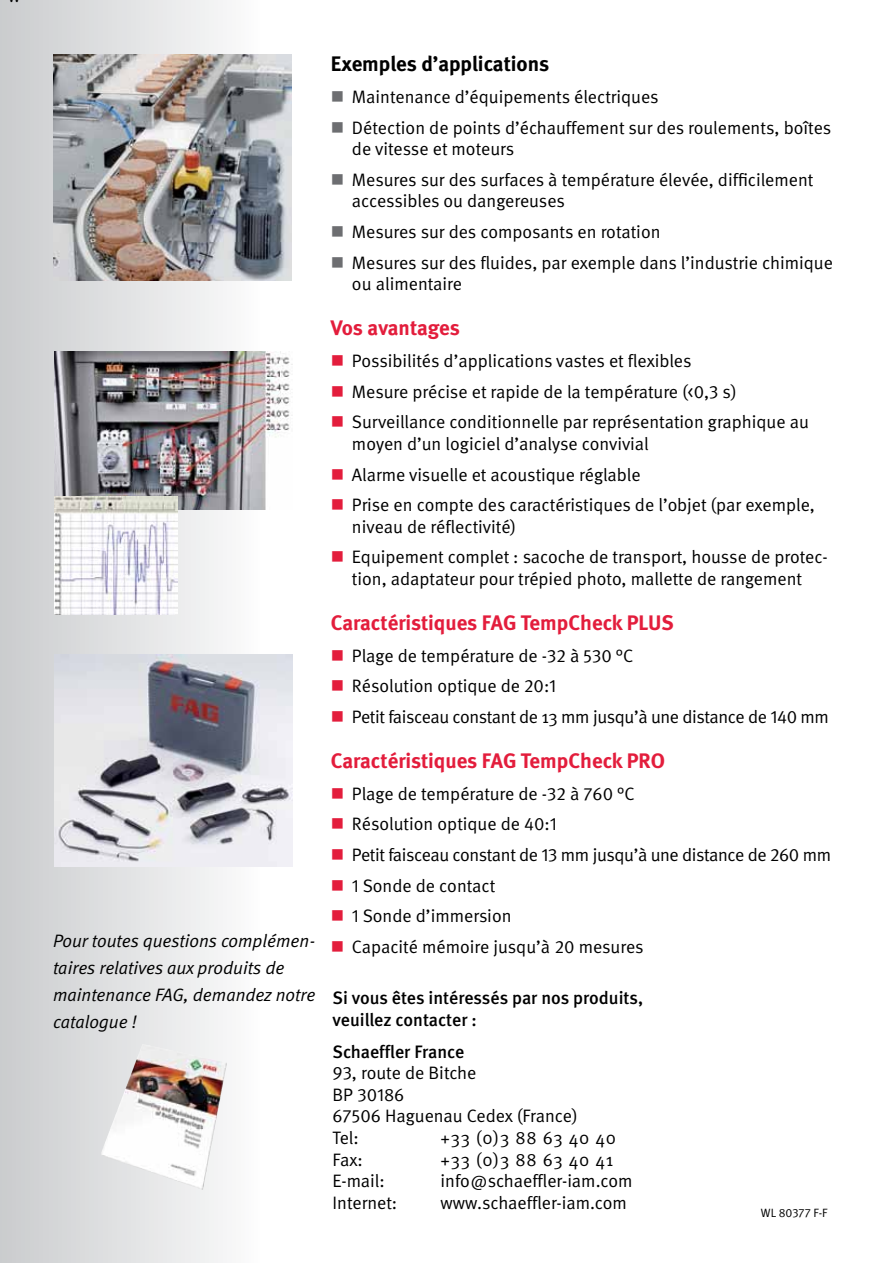
<style>
.page{position:relative;width:893px;height:1263px;background:#fff}
.page>*{position:absolute;margin:0;border:0;box-sizing:border-box;transform-origin:0 0}
.t1{font:700 21px "Meta";color:#e31d3c}
.t2{font:700 21px "Meta";color:#000}
.t3{font:18px/30.6px "Meta Normal";color:#000}
.t4{font:18px/30.6px "Meta Normal";letter-spacing:-.02em;color:#000}
.t5{font:italic 18px/27px "Meta Normal";color:#000}
.t6{font:500 18px/21.6px "Meta";color:#000}
.t7{font:18px "Meta Normal Caps Expert";color:#000}
.t8{font:12px "Meta Normal";color:#000}
.s1{font-family:"Meta Normal Caps Expert"}
.s2{font-family:"Meta Normal"}
</style>
<div class="page">
<svg style="left:0;top:0;width:293px;height:1263px"></svg>
<img style="left:54px;top:351px;width:238px;height:158px">
<img style="left:53px;top:54px;width:239px;height:227px">
<img style="left:54px;top:654px;width:238px;height:213px">
<img style="left:54px;top:497px;width:123px;height:117px">
<img style="left:101px;top:1046px;width:41px;height:121px">
<p class="t5" style="left:53px;top:927px;width:264px">Pour toutes questions complémen&shy;taires relatives aux produits de maintenance FAG, demandez notre catalogue !</p>
<p class="t2" style="left:331px;top:50px;width:220px">Exemples d’applications</p>
<p class="t3" style="left:352px;top:81px;width:481px">Maintenance d’équipements électriques<br>Détection de points d’échauffement sur des roulements, boîtes</p>
<p class="t3" style="left:352px;top:133px;width:463px">de vitesse et moteurs<br>Mesures sur des surfaces à température élevée, difficilement</p>
<p class="t3" style="left:352px;top:186px;width:482px">accessibles ou dangereuses<br>Mesures sur des composants en rotation<br>Mesures sur des fluides, par exemple dans l’industrie chimique</p>
<p class="t3" style="left:352px;top:268px;width:112px">ou alimentaire</p>
<p class="t1" style="left:331px;top:314px;width:130px">Vos avantages</p>
<p class="t3" style="left:352px;top:345px;width:458px">Possibilités d’applications vastes et flexibles<br>Mesure précise et rapide de la température (&lt;<span class="s1">0</span>,<span class="s1">3</span> s)<br>Surveillance conditionnelle par représentation graphique au</p>
<p class="t3" style="left:352px;top:428px;width:464px">moyen d’un logiciel d’analyse convivial<br>Alarme visuelle et acoustique réglable<br>Prise en compte des caractéristiques de l’objet (par exemple,</p>
<p class="t3" style="left:352px;top:511px;width:477px">niveau de réflectivité)<br>Equipement complet : sacoche de transport, housse de protec-</p>
<p class="t3" style="left:352px;top:563px;width:452px">tion, adaptateur pour trépied photo, mallette de rangement</p>
<p class="t1" style="left:331px;top:609px;width:344px">Caractéristiques FAG TempCheck PLUS</p>
<p class="t4" style="left:352px;top:640px;width:478px">Plage de température de -<span class="s1">32</span> à <span class="s1">530</span> °C<br>Résolution optique de <span class="s1">20</span>:<span class="s1">1<br></span>Petit faisceau constant de 13 mm jusqu’à une distance de <span class="s1">140</span> mm</p>
<p class="t1" style="left:331px;top:747px;width:336px">Caractéristiques FAG TempCheck PRO</p>
<p class="t3" style="left:352px;top:778px;width:481px">Plage de température de -<span class="s1">32</span> à <span class="s1">760</span> °C<br>Résolution optique de <span class="s1">40</span>:<span class="s1">1<br></span>Petit faisceau constant de <span class="s1">13</span> mm jusqu’à une distance de <span class="s1">260</span> mm<br><span class="s1">1</span> Sonde de contact<br><span class="s1">1</span> Sonde d’immersion<br>Capacité mémoire jusqu’à <span class="s1">20</span> mesures</p>
<p class="t6" style="left:332px;top:987px;width:312px">Si vous êtes intéressés par nos produits, veuillez contacter :</p>
<p class="t6" style="left:332px;top:1041px;width:133px">Schaeffler France</p>
<p class="t3" style="left:332px;top:1057px;width:145px"><span class="s1">93</span>, route de Bitche</p>
<p class="t7" style="left:332px;top:1084px;width:73px"><span class="s2">BP</span> 30186</p>
<p class="t3" style="left:332px;top:1105px;width:247px;line-height:21.6px"><span class="s1">67506</span> Haguenau Cedex (France)<br>Tel:</p>
<p class="t3" style="left:440px;top:1122px;width:177px">+33 (0)3 88 63 40 40</p>
<p class="t3" style="left:332px;top:1144px;width:32px">Fax:</p>
<p class="t3" style="left:440px;top:1144px;width:174px">+33 (0)3 88 63 40 41</p>
<p class="t3" style="left:332px;top:1165px;width:54px">E-mail:</p>
<p class="t3" style="left:440px;top:1165px;width:194px">info@schaeffler-iam.com</p>
<p class="t3" style="left:332px;top:1187px;width:66px">Internet:</p>
<p class="t3" style="left:440px;top:1187px;width:188px">www.schaeffler-iam.com</p>
<p class="t8" style="left:761px;top:1206px;width:68px">WL <span class="s1">80377</span> F-F</p>
</div>
